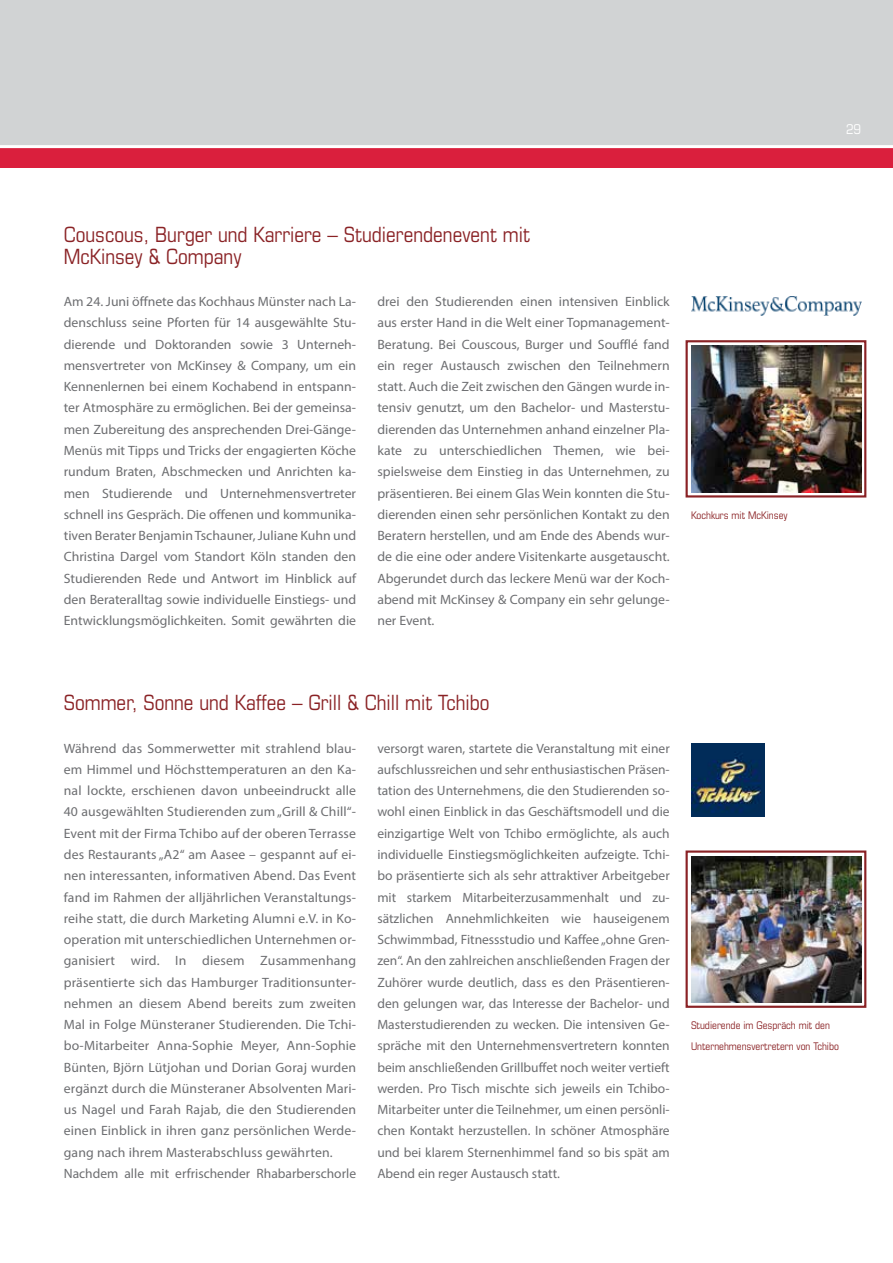
<style>
.page{position:relative;width:893px;height:1263px;background:#fff}
.page>*{position:absolute;margin:0;border:0;box-sizing:border-box;transform-origin:0 0}
.t1{font:condensed 21px/21.3px "Eurostile LT Std";color:#8a2225}
.t2{font:13.5px/21.3px "Myriad Pro";letter-spacing:.01em;color:#6d6e71;text-align:justify}
.t3{font:condensed 13.5px "Eurostile LT Std";color:#fff}
.t4{font:condensed 10.5px/21.3px "Eurostile LT Std";color:#8a2225}
</style>
<div class="page">
<div style="left:0;top:0;width:893px;height:168px;background:#d1d3d4"></div>
<div style="left:0;top:148px;width:893px;height:20px;background:#da1f3d"></div>
<img style="left:691px;top:297px;width:170px;height:18px">
<img style="left:685px;top:340px;width:182px;height:158px">
<img style="left:685px;top:850px;width:182px;height:158px">
<img style="left:691px;top:743px;width:73px;height:73px">
<hr style="left:0;top:146px;width:893px;height:2px;background:#fff">
<p class="t3" style="left:846px;top:121px;width:17px">29</p>
<h1 class="t1" style="left:64px;top:224px;width:468px">Couscous, Burger und Karriere – Studierendenevent mit<br>McKinsey &amp; Company</h1>
<p class="t2" style="left:64px;top:291px;width:294px">Am 24. Juni öffnete das Kochhaus Münster nach La&shy;denschluss seine Pforten für 14 ausgewählte Stu&shy;dierende und Doktoranden sowie 3 Unterneh&shy;mensvertreter von McKinsey &amp; Company, um ein Kennenlernen bei einem Kochabend in entspann&shy;ter Atmosphäre zu ermöglichen. Bei der gemeinsa&shy;men Zubereitung des ansprechenden Drei-Gänge-Menüs mit Tipps und Tricks der engagierten Köche rundum Braten, Abschmecken und Anrichten ka&shy;men Studierende und Unternehmensvertreter schnell ins Gespräch. Die offenen und kommunika&shy;tiven Berater Benjamin Tschauner, Juliane Kuhn und Christina Dargel vom Standort Köln standen den Studierenden Rede und Antwort im Hinblick auf den Berateralltag sowie individuelle Einstiegs- und Entwicklungsmöglichkeiten. Somit gewährten die</p>
<p class="t2" style="left:377px;top:291px;width:294px">drei den Studierenden einen intensiven Einblick aus erster Hand in die Welt einer Topmanagement-Beratung. Bei Couscous, Burger und Soufflé fand ein reger Austausch zwischen den Teilnehmern statt. Auch die Zeit zwischen den Gängen wurde in&shy;tensiv genutzt, um den Bachelor- und Masterstu&shy;dierenden das Unternehmen anhand einzelner Pla&shy;kate zu unterschiedlichen Themen, wie bei&shy;spielsweise dem Einstieg in das Unternehmen, zu präsentieren. Bei einem Glas Wein konnten die Stu&shy;dierenden einen sehr persönlichen Kontakt zu den Beratern herstellen, und am Ende des Abends wur&shy;de die eine oder andere Visitenkarte ausgetauscht.<br>Abgerundet durch das leckere Menü war der Koch&shy;abend mit McKinsey &amp; Company ein sehr gelunge&shy;ner Event.</p>
<p class="t4" style="left:691px;top:504px;width:98px">Kochkurs mit McKinsey</p>
<h1 class="t1" style="left:64px;top:692px;width:427px">Sommer, Sonne und Kaffee – Grill &amp; Chill mit Tchibo</h1>
<p class="t2" style="left:64px;top:737px;width:294px;text-align:left">Während das Sommerwetter mit strahlend blau&shy;em Himmel und Höchsttemperaturen an den Ka&shy;nal lockte, erschienen davon unbeeindruckt alle 40 ausgewählten Studierenden zum „Grill &amp; Chill“- Event mit der Firma Tchibo auf der oberen Terrasse des Restaurants „A2“ am Aasee – gespannt auf ei&shy;nen interessanten, informativen Abend. Das Event fand im Rahmen der alljährlichen Veranstaltungs&shy;reihe statt, die durch Marketing Alumni e.V. in Ko&shy;operation mit unterschiedlichen Unternehmen or&shy;ganisiert wird. In diesem Zusammenhang präsentierte sich das Hamburger Traditionsunter&shy;nehmen an diesem Abend bereits zum zweiten Mal in Folge Münsteraner Studierenden. Die Tchi&shy;bo-Mitarbeiter Anna-Sophie Meyer, Ann-Sophie Bünten, Björn Lütjohan und Dorian Goraj wurden ergänzt durch die Münsteraner Absolventen Mari&shy;us Nagel und Farah Rajab, die den Studierenden einen Einblick in ihren ganz persönlichen Werde&shy;gang nach ihrem Masterabschluss gewährten.<br>Nachdem alle mit erfrischender Rhabarberschorle</p>
<p class="t2" style="left:377px;top:737px;width:294px">versorgt waren, startete die Veranstaltung mit einer aufschlussreichen und sehr enthusiastischen Präsen&shy;tation des Unternehmens, die den Studierenden so&shy;wohl einen Einblick in das Geschäftsmodell und die einzigartige Welt von Tchibo ermöglichte, als auch individuelle Einstiegsmöglichkeiten aufzeigte. Tchi&shy;bo präsentierte sich als sehr attraktiver Arbeitgeber mit starkem Mitarbeiterzusammenhalt und zu&shy;sätzlichen Annehmlichkeiten wie hauseigenem Schwimmbad, Fitnessstudio und Kaffee „ohne Gren&shy;zen“. An den zahlreichen anschließenden Fragen der Zuhörer wurde deutlich, dass es den Präsentieren&shy;den gelungen war, das Interesse der Bachelor- und Masterstudierenden zu wecken. Die intensiven Ge&shy;spräche mit den Unternehmensvertretern konnten beim anschließenden Grillbuffet noch weiter vertieft werden. Pro Tisch mischte sich jeweils ein Tchibo-Mitarbeiter unter die Teilnehmer, um einen persönli&shy;chen Kontakt herzustellen. In schöner Atmosphäre und bei klarem Sternenhimmel fand so bis spät am Abend ein reger Austausch statt.</p>
<p class="t4" style="left:691px;top:1014px;width:149px">Studierende im Gespräch mit den<br>Unternehmensvertretern von Tchibo</p>
</div>
